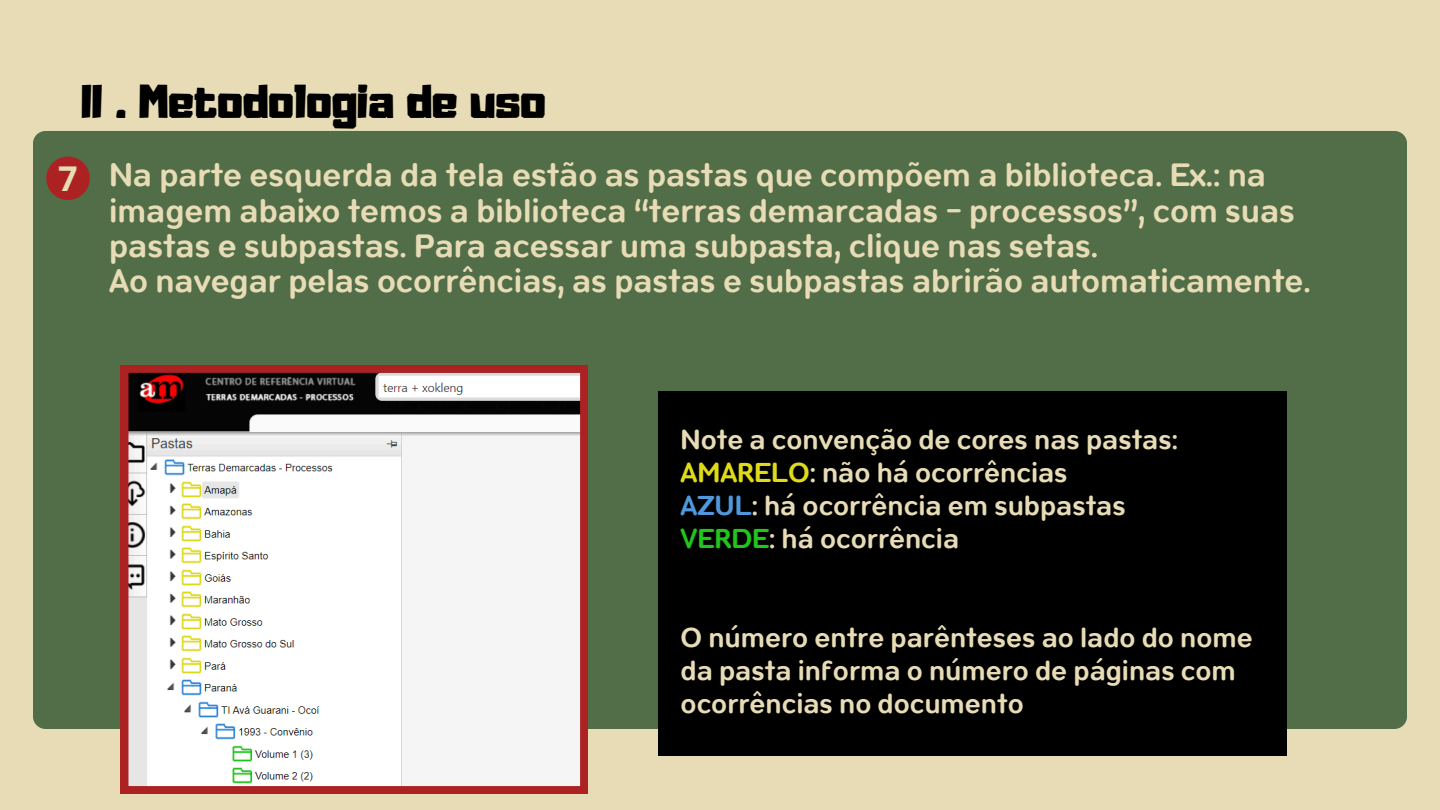
<style>
.page{position:relative;width:1440px;height:810px;background:#e7dcb6}
.page>*{position:absolute;margin:0;border:0;box-sizing:border-box;transform-origin:0 0}
.t1{font:41.8px "Adumu";color:#000}
.t2{font:600 35.5px/35.2px "Opun";color:#e7dcb6}
.t3{font:700 34.2px "Open Sans";color:#e7dcb6}
.t4{font:600 30px/33px "Opun";color:#e7dcb6}
.s1{color:#dfdb18}
.s2{color:#4f98dd}
.s3{color:#20c61c}
</style>
<div class="page">
<div style="left:33px;top:131px;width:1374px;height:598px;background:#526e48;border-radius:13px"></div>
<div style="left:46px;top:156px;width:44px;height:44px;background:#ac2121;border-radius:50%"></div>
<svg style="left:121px;top:365px;width:466px;height:429px;background:#ded4d3"></svg>
<div style="left:658px;top:391px;width:629px;height:365px;background:#000"></div>
<p class="t1" style="left:81px;top:85px;width:466px">II . Metodologia de uso</p>
<h2 class="t2" style="left:109px;top:156px;width:1203px">Na parte esquerda da tela estão as pastas que compõem a biblioteca. Ex.: na imagem abaixo temos a biblioteca “terras demarcadas - processos”, com suas pastas e subpastas. Para acessar uma subpasta, clique nas setas.<br>Ao navegar pelas ocorrências, as pastas e subpastas abrirão automaticamente.</h2>
<p class="t3" style="left:58px;top:155px;width:21px">7</p>
<p class="t4" style="left:681px;top:422px;width:499px">Note a convenção de cores nas pastas:</p>
<p class="t4" style="left:681px;top:455px;width:388px"><span class="s1">AMARELO</span>: não há ocorrências</p>
<p class="t4" style="left:681px;top:488px;width:447px"><span class="s2">AZUL</span>: há ocorrência em subpastas</p>
<p class="t4" style="left:681px;top:521px;width:280px"><span class="s3">VERDE</span>: há ocorrência</p>
<p class="t4" style="left:681px;top:620px;width:574px">O número entre parênteses ao lado do nome da pasta informa o número de páginas com ocorrências no documento</p>
</div>
